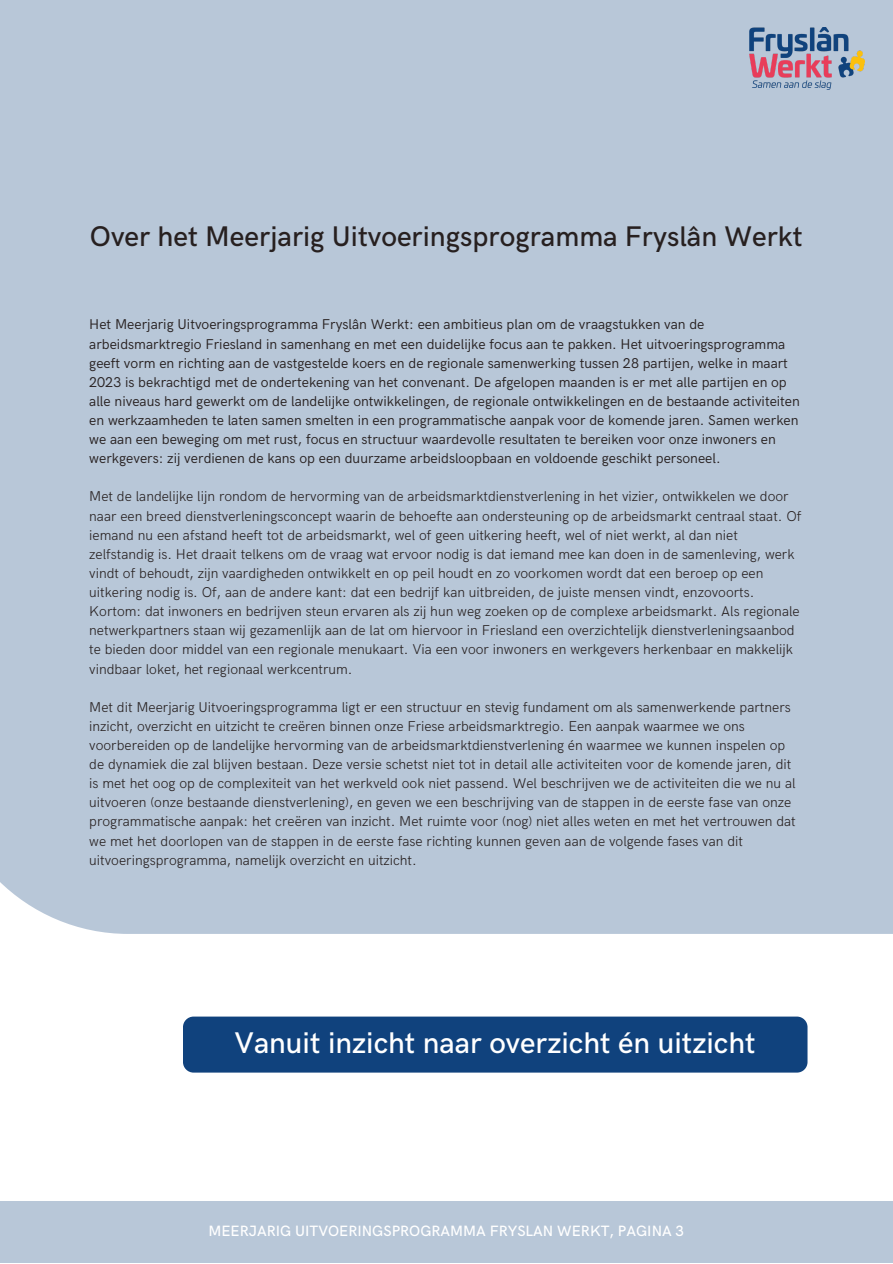
<style>
.page{position:relative;width:893px;height:1264px;background:#fff}
.page>*{position:absolute;margin:0;border:0;box-sizing:border-box;transform-origin:0 0}
.t1{font:500 30px "HK Grotesk";color:#fff}
.t2{font:500 28.5px "HK Grotesk";color:#272020}
.t3{font:500 15px "HK Grotesk";color:#fff}
.t4{font:300 14.25px/19px "HK Grotesk";color:#272020}
.t5{font:14.25px/19px "HK Grotesk";color:#272020}
</style>
<div class="page">
<div style="left:0;top:0;width:892px;height:933px;background:#b8c7d8"></div>
<div style="left:0;top:1201px;width:892px;height:61px;background:#b8c7d8"></div>
<div style="left:183px;top:1016px;width:624px;height:56px;background:#10427d;border-radius:11px"></div>
<img style="left:750px;top:28px;width:114px;height:62px">
<p class="t2" style="left:90px;top:220px;width:714px">Over het Meerjarig Uitvoeringsprogramma Fryslân Werkt</p>
<p class="t5" style="left:89px;top:315px;width:712px">Het Meerjarig Uitvoeringsprogramma Fryslân Werkt: een ambitieus plan om de vraagstukken van de arbeidsmarktregio Friesland in samenhang en met een duidelijke focus aan te pakken. Het uitvoeringsprogramma geeft vorm en richting aan de vastgestelde koers en de regionale samenwerking tussen 28 partijen, welke in maart 2023 is bekrachtigd met de ondertekening van het convenant. De afgelopen maanden is er met alle partijen en op alle niveaus hard gewerkt om de landelijke ontwikkelingen, de regionale ontwikkelingen en de bestaande activiteiten en werkzaamheden te laten samen smelten in een programmatische aanpak voor de komende jaren. Samen werken we aan een beweging om met rust, focus en structuur waardevolle resultaten te bereiken voor onze inwoners en werkgevers: zij verdienen de kans op een duurzame arbeidsloopbaan en voldoende geschikt personeel.</p>
<p class="t4" style="left:89px;top:487px;width:713px">Met de landelijke lijn rondom de hervorming van de arbeidsmarktdienstverlening in het vizier, ontwikkelen we door naar een breed dienstverleningsconcept waarin de behoefte aan ondersteuning op de arbeidsmarkt centraal staat. Of iemand nu een afstand heeft tot de arbeidsmarkt, wel of geen uitkering heeft, wel of niet werkt, al dan niet zelfstandig is. Het draait telkens om de vraag wat ervoor nodig is dat iemand mee kan doen in de samenleving, werk vindt of behoudt, zijn vaardigheden ontwikkelt en op peil houdt en zo voorkomen wordt dat een beroep op een uitkering nodig is. Of, aan de andere kant: dat een bedrijf kan uitbreiden, de juiste mensen vindt, enzovoorts.<br>Kortom: dat inwoners en bedrijven steun ervaren als zij hun weg zoeken op de complexe arbeidsmarkt. Als regionale netwerkpartners staan wij gezamenlijk aan de lat om hiervoor in Friesland een overzichtelijk dienstverleningsaanbod te bieden door middel van een regionale menukaart. Via een voor inwoners en werkgevers herkenbaar en makkelijk vindbaar loket, het regionaal werkcentrum.</p>
<p class="t4" style="left:89px;top:698px;width:708px">Met dit Meerjarig Uitvoeringsprogramma ligt er een structuur en stevig fundament om als samenwerkende partners inzicht, overzicht en uitzicht te creëren binnen onze Friese arbeidsmarktregio. Een aanpak waarmee we ons voorbereiden op de landelijke hervorming van de arbeidsmarktdienstverlening én waarmee we kunnen inspelen op de dynamiek die zal blijven bestaan. Deze versie schetst niet tot in detail alle activiteiten voor de komende jaren, dit is met het oog op de complexiteit van het werkveld ook niet passend. Wel beschrijven we de activiteiten die we nu al uitvoeren (onze bestaande dienstverlening), en geven we een beschrijving van de stappen in de eerste fase van onze programmatische aanpak: het creëren van inzicht. Met ruimte voor (nog) niet alles weten en met het vertrouwen dat we met het doorlopen van de stappen in de eerste fase richting kunnen geven aan de volgende fases van dit uitvoeringsprogramma, namelijk overzicht en uitzicht.</p>
<p class="t1" style="left:234px;top:1026px;width:522px">Vanuit inzicht naar overzicht én uitzicht</p>
<p class="t3" style="left:208px;top:1222px;width:477px">MEERJARIG UITVOERINGSPROGRAMMA FRYSLAN WERKT, PAGINA 3</p>
</div>
